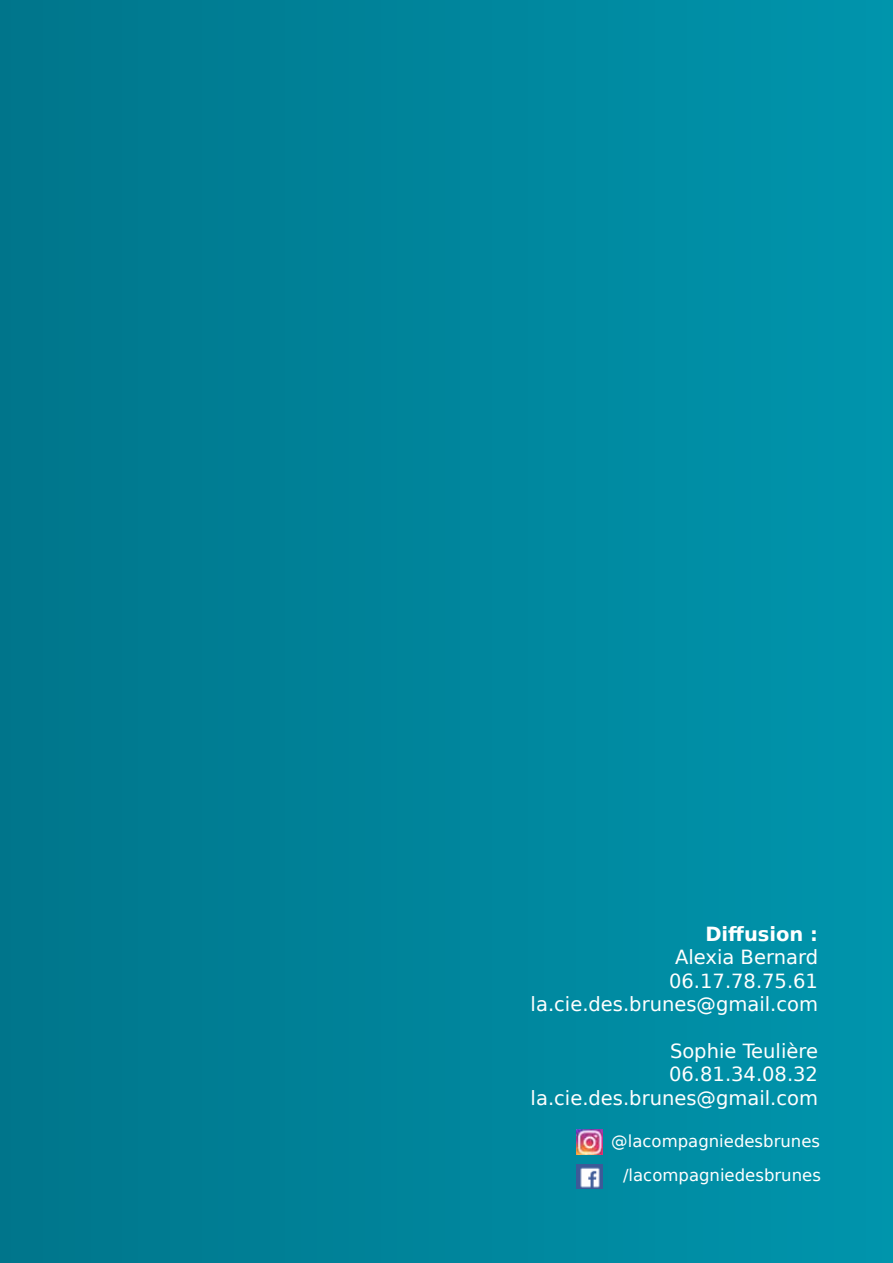
<style>
.page{position:relative;width:893px;height:1263px;background:#fff}
.page>*{position:absolute;margin:0;border:0;box-sizing:border-box;transform-origin:0 0}
.t1{font:19.5px/23.4px "DejaVu Sans";color:#fff;text-align:right}
.t2{font:700 19.5px "DejaVu Sans";color:#fff}
.t3{font:16.5px/33.6px "DejaVu Sans";color:#fff;text-align:right}
</style>
<div class="page">
<div style="left:0;top:0;width:893px;height:1263px;background:linear-gradient(to right,#00758b,#0095ac)"></div>
<img style="left:577px;top:1164px;width:26px;height:25px">
<img style="left:577px;top:1130px;width:26px;height:24px">
<p class="t2" style="left:705px;top:918px;width:114px">Diffusion :</p>
<p class="t1" style="left:531px;top:945px;width:289px">Alexia Bernard<br>06.17.78.75.61 la.cie.des.brunes@gmail.com</p>
<p class="t1" style="left:531px;top:1038px;width:289px">Sophie Teulière<br>06.81.34.08.32 la.cie.des.brunes@gmail.com</p>
<p class="t3" style="left:611px;top:1124px;width:211px">@lacompagniedesbrunes /lacompagniedesbrunes</p>
</div>
